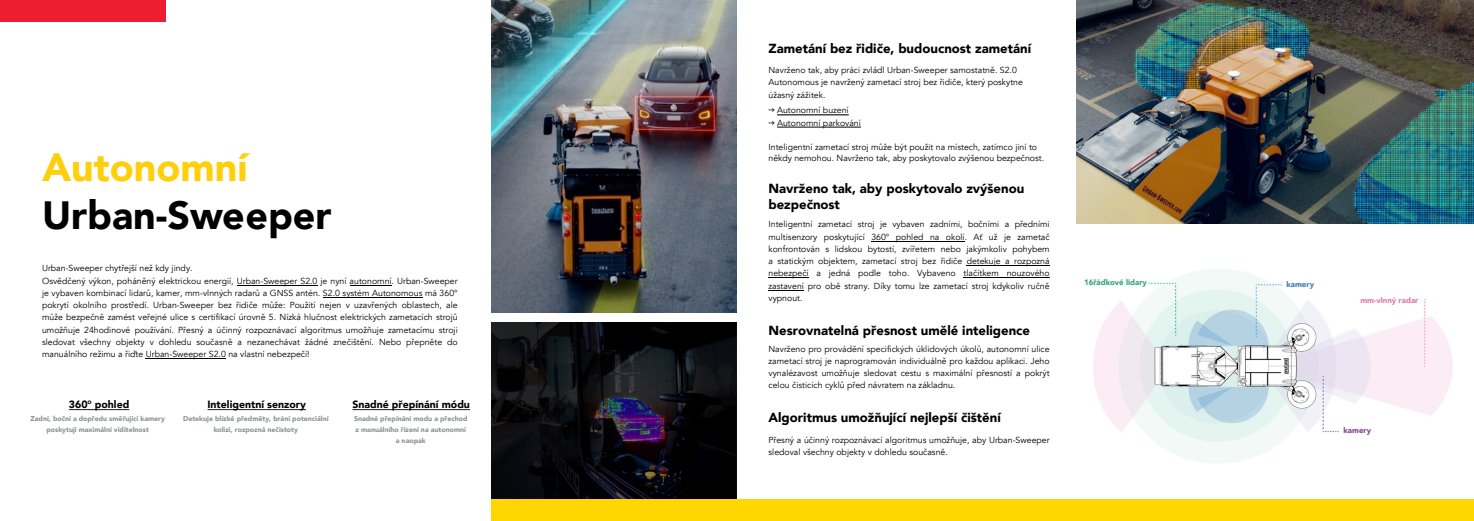
<style>
.page{position:relative;width:1474px;height:521px;background:#fff}
.page>*{position:absolute;margin:0;border:0;box-sizing:border-box;transform-origin:0 0}
.t1{font:900 39.38px "Avenir";color:#000}
.t2{font:900 39.38px "Avenir";color:#fecf0a}
.t3{font:900 13.12px/15.8px "Avenir";color:#000}
.t4{font:900 10.5px "Avenir";color:#000}
.t5{font:8.75px/12.2px "Avenir";color:#000}
.t6{font:900 7.88px "Avenir";color:#2fa17d}
.t7{font:900 7.88px "Avenir";color:#e077a4}
.t8{font:900 7.88px "Avenir";color:#3e79b0}
.t9{font:900 7.88px "Avenir";color:#7e4390}
.t10{font:900 7px/10.8px "Avenir";color:#8d9091;text-align:center}
.s1{font-family:"GT Walsheim Pro"}
</style>
<div class="page">
<hr style="left:146px;top:358px;width:80px;height:1px;background:#000">
<hr style="left:323px;top:297px;width:99px;height:1px;background:#000">
<hr style="left:350px;top:285px;width:41px;height:1px;background:#000">
<hr style="left:237px;top:285px;width:80px;height:1px;background:#000">
<hr style="left:69px;top:409px;width:60px;height:1px;background:#000">
<hr style="left:207px;top:409px;width:99px;height:1px;background:#000">
<hr style="left:352px;top:409px;width:118px;height:1px;background:#000">
<img style="left:491px;top:323px;width:246px;height:177px">
<img style="left:491px;top:0;width:246px;height:312px">
<img style="left:1076px;top:0;width:397px;height:224px">
<hr style="left:777px;top:127px;width:84px;height:1px;background:#000">
<hr style="left:777px;top:114px;width:71px;height:1px;background:#000">
<hr style="left:768px;top:290px;width:36px;height:1px;background:#000">
<hr style="left:963px;top:278px;width:86px;height:1px;background:#000">
<hr style="left:768px;top:278px;width:40px;height:1px;background:#000">
<hr style="left:966px;top:265px;width:83px;height:1px;background:#000">
<hr style="left:871px;top:241px;width:93px;height:1px;background:#000">
<div style="left:491px;top:500px;width:982px;height:21px;background:#ffd600"></div>
<div style="left:0;top:0;width:165px;height:21px;background:#ed1c2e"></div>
<img style="left:1093px;top:269px;width:360px;height:194px">
<h1 class="t2" style="left:42px;top:134px;width:207px">Autonomní</h1>
<h1 class="t1" style="left:42px;top:181px;width:291px">Urban-Sweeper</h1>
<p class="t5" style="left:42px;top:262px;width:417px">Urban-Sweeper chytřejší než kdy jindy.<br>Osvědčený výkon, poháněný elektrickou energií, Urban-Sweeper S2.0 je nyní autonomní. Urban-Sweeper je vybaven kombinací lidarů, kamer, mm-vlnných radarů a GNSS antén. S2.0 systém Autonomous má 360° pokrytí okolního prostředí. Urban-Sweeper bez řidiče může: Použití nejen v uzavřených oblastech, ale může bezpečně zamést veřejné ulice s certifikací úrovně 5. Nízká hlučnost elektrických zametacích strojů umožňuje 24hodinové používání. Přesný a účinný rozpoznávací algoritmus umožňuje zametacímu stroji sledovat všechny objekty v dohledu současně a nezanechávat žádné znečištění. Nebo přepněte do manuálního režimu a řiďte Urban-Sweeper S2.0 na vlastní nebezpečí!</p>
<p class="t4" style="left:69px;top:395px;width:62px">360° pohled</p>
<p class="t10" style="left:30px;top:413px;width:136px">Zadní, boční a dopředu směřující kamery poskytují maximální viditelnost</p>
<p class="t4" style="left:207px;top:395px;width:100px">Inteligentní senzory</p>
<p class="t10" style="left:183px;top:413px;width:147px">Detekuje blízké předměty, brání potenciální kolizi, rozpozná nečistoty</p>
<p class="t4" style="left:352px;top:395px;width:119px">Snadné přepínání módu</p>
<p class="t10" style="left:354px;top:413px;width:115px">Snadné přepínání modu a přechod z manuálního řízení na autonomní a naopak</p>
<h2 class="t3" style="left:768px;top:40px;width:264px">Zametání bez řidiče, budoucnost zametání</h2>
<p class="t5" style="left:768px;top:64px;width:256px">Navrženo tak, aby práci zvládl Urban-Sweeper samostatně. S2.0<br>Autonomous je navržený zametací stroj bez řidiče, který poskytne úžasný zážitek.</p>
<p class="t5" style="left:768px;top:104px;width:82px"><span class="s1">→</span> Autonomní buzení</p>
<p class="t5" style="left:768px;top:117px;width:94px"><span class="s1">→</span> Autonomní parkování</p>
<p class="t5" style="left:768px;top:142px;width:277px;line-height:10.5px">Inteligentní zametací stroj může být použit na místech, zatímco jiní to někdy nemohou. Navrženo tak, aby poskytovalo zvýšenou bezpečnost.</p>
<h2 class="t3" style="left:768px;top:180px;width:257px">Navrženo tak, aby poskytovalo zvýšenou bezpečnost</h2>
<p class="t5" style="left:768px;top:218px;width:283px;text-align:justify">Inteligentní zametací stroj je vybaven zadními, bočními a předními multisenzory poskytující 360° pohled na okolí. Ať už je zametač konfrontován s lidskou bytostí, zvířetem nebo jakýmkoliv pohybem a statickým objektem, zametací stroj bez řidiče detekuje a rozpozná nebezpečí a jedná podle toho. Vybaveno tlačítkem nouzového zastavení pro obě strany. Díky tomu lze zametací stroj kdykoliv ručně vypnout.</p>
<h2 class="t3" style="left:768px;top:322px;width:263px">Nesrovnatelná přesnost umělé inteligence</h2>
<p class="t5" style="left:768px;top:342px;width:283px;text-align:justify">Navrženo pro provádění specifických úklidových úkolů, autonomní ulice zametací stroj je naprogramován individuálně pro každou aplikaci. Jeho vynalézavost umožňuje sledovat cestu s maximální přesností a pokrýt celou čisticích cyklů před návratem na základnu.</p>
<h2 class="t3" style="left:768px;top:410px;width:234px">Algoritmus umožňující nejlepší čištění</h2>
<p class="t5" style="left:768px;top:433px;width:283px">Přesný a účinný rozpoznávací algoritmus umožňuje, aby Urban-Sweeper sledoval všechny objekty v dohledu současně.</p>
<p class="t6" style="left:1084px;top:276px;width:64px">16řádkové lidary</p>
<p class="t8" style="left:1286px;top:278px;width:29px">kamery</p>
<p class="t7" style="left:1360px;top:294px;width:60px">mm-vlnný radar</p>
<p class="t9" style="left:1343px;top:424px;width:29px">kamery</p>
</div>
